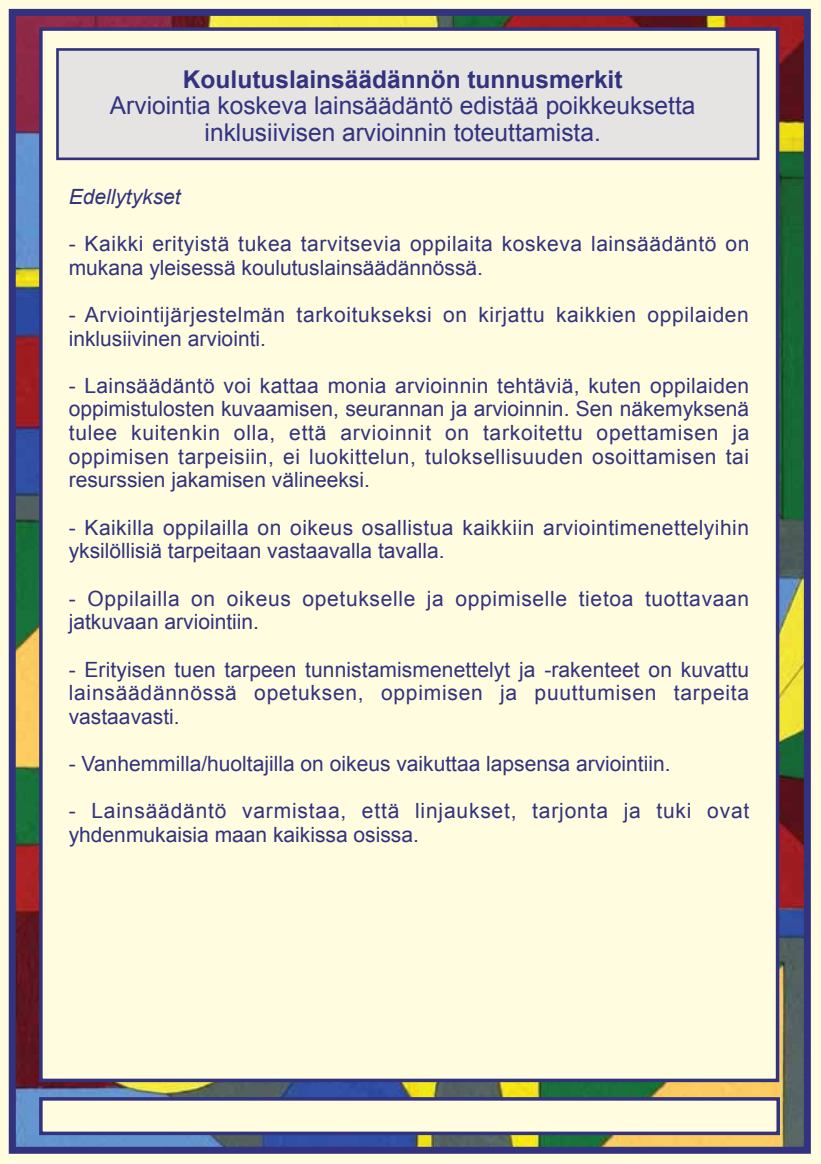
<style>
.page{position:relative;width:821px;height:1164px;background:#fff}
.page>*{position:absolute;margin:0;border:0;box-sizing:border-box;transform-origin:0 0}
.t1{font:24.5px/26.2px "Arial";color:#32327f;text-align:center}
.t2{font:700 24.5px "Arial";color:#32327f}
.t3{font:21px/23.6px "Arial";letter-spacing:.02em;color:#32327f}
.t4{font:21px/23.6px "Arial";letter-spacing:.04em;color:#32327f}
.t5{font:21px "Arial";color:#32327f}
.t6{font:italic 21px "Arial";color:#32327f}
</style>
<div class="page">
<img style="left:17px;top:17px;width:786px;height:1128px">
<div style="left:0;top:0;width:821px;height:12px;background:#fffcdf"></div>
<div style="left:807px;top:0;width:14px;height:1163px;background:#fffcdf"></div>
<div style="left:0;top:1150px;width:821px;height:13px;background:#fffcdf"></div>
<div style="left:0;top:0;width:12px;height:1163px;background:#fffcdf"></div>
<div style="left:9px;top:9px;width:802px;height:1144px;border:7px solid #32327f"></div>
<div style="left:39px;top:27px;width:740px;height:1054px;background:#fffcdf;border:4px solid #32327f"></div>
<div style="left:56px;top:48px;width:703px;height:112px;background:#e5e4e3;border:3px solid #32327f"></div>
<div style="left:39px;top:1096px;width:741px;height:38px;background:#fffcdf;border:4px solid #32327f"></div>
<p class="t2" style="left:183px;top:63px;width:441px">Koulutuslainsäädännön tunnusmerkit</p>
<p class="t1" style="left:110px;top:93px;width:587px">Arviointia koskeva lainsäädäntö edistää poikkeuksetta inklusiivisen arvioinnin toteuttamista.</p>
<p class="t6" style="left:69px;top:183px;width:114px">Edellytykset</p>
<p class="t3" style="left:69px;top:232px;width:682px">- Kaikki erityistä tukea tarvitsevia oppilaita koskeva lainsäädäntö on mukana yleisessä koulutuslainsäädännössä.</p>
<p class="t3" style="left:69px;top:303px;width:682px">- Arviointijärjestelmän tarkoitukseksi on kirjattu kaikkien oppilaiden inklusiivinen arviointi.</p>
<p class="t3" style="left:69px;top:374px;width:682px;text-align:justify">- Lainsäädäntö voi kattaa monia arvioinnin tehtäviä, kuten oppilaiden oppimistulosten kuvaamisen, seurannan ja arvioinnin. Sen näkemyksenä tulee kuitenkin olla, että arvioinnit on tarkoitettu opettamisen ja oppimisen tarpeisiin, ei luokittelun, tuloksellisuuden osoittamisen tai resurssien jakamisen välineeksi.</p>
<p class="t3" style="left:69px;top:515px;width:682px">- Kaikilla oppilailla on oikeus osallistua kaikkiin arviointimenettelyihin yksilöllisiä tarpeitaan vastaavalla tavalla.</p>
<p class="t3" style="left:69px;top:586px;width:682px">- Oppilailla on oikeus opetukselle ja oppimiselle tietoa tuottavaan jatkuvaan arviointiin.</p>
<p class="t3" style="left:69px;top:657px;width:682px;text-align:justify">- Erityisen tuen tarpeen tunnistamismenettelyt ja -rakenteet on kuvattu lainsäädännössä opetuksen, oppimisen ja puuttumisen tarpeita vastaavasti.</p>
<p class="t5" style="left:69px;top:749px;width:603px">- Vanhemmilla/huoltajilla on oikeus vaikuttaa lapsensa arviointiin.</p>
<p class="t4" style="left:69px;top:799px;width:682px">- Lainsäädäntö varmistaa, että linjaukset, tarjonta ja tuki ovat yhdenmukaisia maan kaikissa osissa.</p>
</div>
